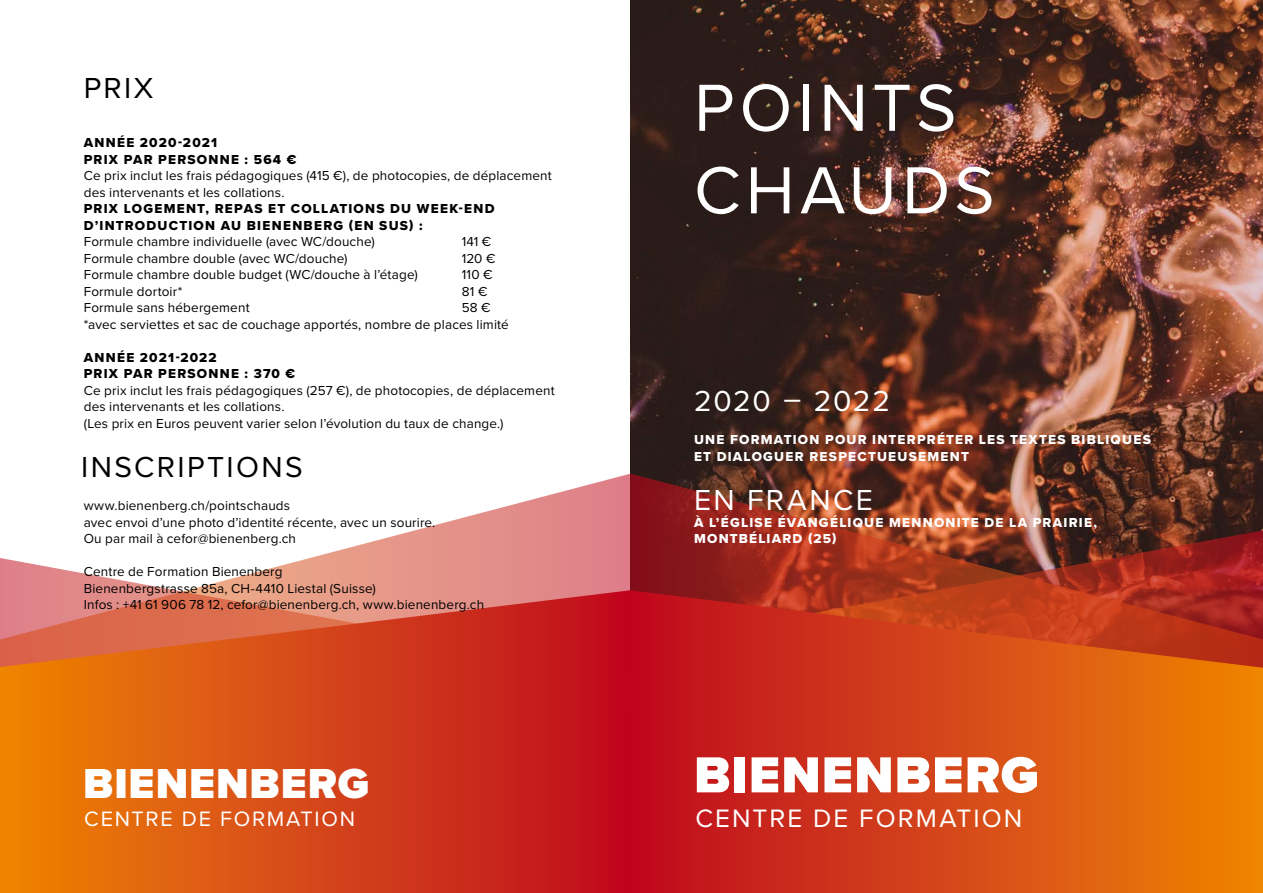
<style>
.page{position:relative;width:1263px;height:893px;background:#fff}
.page>*{position:absolute;margin:0;border:0;box-sizing:border-box;transform-origin:0 0}
.t1{font:69px/82.5px "Proxima Nova";letter-spacing:.075em;color:#fff}
.t2{font:900 52.5px "Proxima Nova";letter-spacing:.02em;color:#fff}
.t3{font:900 43.5px "Proxima Nova";letter-spacing:.02em;color:#fff}
.t4{font:30px "Proxima Nova";letter-spacing:.07em;color:#fff}
.t5{font:30px "Proxima Nova";letter-spacing:.08em;color:#000}
.t6{font:26.1px "Proxima Nova";letter-spacing:.08em;color:#fff}
.t7{font:21.6px "Proxima Nova";letter-spacing:.08em;color:#fff}
.t8{font:13.5px/16.5px "Proxima Nova";letter-spacing:.01em;color:#000}
.t9{font:13.5px/16.5px "Proxima Nova Extrabld";letter-spacing:.095em;color:#000}
.t10{font:13.5px/16.5px "Proxima Nova Extrabld";letter-spacing:.095em;color:#fff}
</style>
<div class="page">
<img style="left:630px;top:0;width:633px;height:474px">
<img style="left:630px;top:474px;width:633px;height:55px">
<svg style="left:630px;top:529px;width:633px;height:61px;background:#942c1f"></svg>
<svg style="left:630px;top:590px;width:633px;height:303px;background:#d14216"></svg>
<svg style="left:318px;top:474px;width:312px;height:82px"></svg>
<svg style="left:0;top:556px;width:630px;height:34px"></svg>
<svg style="left:0;top:590px;width:630px;height:303px;background:#d64b20"></svg>
<h3 class="t5" style="left:84px;top:65px;width:71px">PRIX</h3>
<p class="t9" style="left:84px;top:134px;width:214px">ANNÉE 2020-2021<br>PRIX PAR PERSONNE : 564 €</p>
<p class="t8" style="left:84px;top:167px;width:469px">Ce prix inclut les frais pédagogiques (415 €), de photocopies, de déplacement des intervenants et les collations.</p>
<p class="t9" style="left:84px;top:200px;width:412px">PRIX LOGEMENT, REPAS ET COLLATIONS DU WEEK-END<br>D’INTRODUCTION AU BIENENBERG (EN SUS) :</p>
<p class="t8" style="left:84px;top:233px;width:293px">Formule chambre individuelle (avec WC/douche)</p>
<p class="t8" style="left:462px;top:233px;width:31px">141 €</p>
<p class="t8" style="left:84px;top:250px;width:265px">Formule chambre double (avec WC/douche)</p>
<p class="t8" style="left:462px;top:250px;width:35px">120 €</p>
<p class="t8" style="left:84px;top:266px;width:336px">Formule chambre double budget (WC/douche à l’étage)</p>
<p class="t8" style="left:462px;top:266px;width:32px">110 €</p>
<p class="t8" style="left:84px;top:283px;width:100px">Formule dortoir*</p>
<p class="t8" style="left:462px;top:283px;width:27px">81 €</p>
<p class="t8" style="left:84px;top:299px;width:167px">Formule sans hébergement</p>
<p class="t8" style="left:84px;top:299px;width:427px;text-indent:378px">58 € *avec serviettes et sac de couchage apportés, nombre de places limité</p>
<p class="t9" style="left:84px;top:349px;width:213px">ANNÉE 2021-2022<br>PRIX PAR PERSONNE : 370 €</p>
<p class="t8" style="left:84px;top:381px;width:472px">Ce prix inclut les frais pédagogiques (257 €), de photocopies, de déplacement des intervenants et les collations.<br>(Les prix en Euros peuvent varier selon l’évolution du taux de change.)</p>
<h3 class="t5" style="left:81px;top:445px;width:223px">INSCRIPTIONS</h3>
<p class="t8" style="left:84px;top:497px;width:353px">www.bienenberg.ch/pointschauds<br>avec envoi d’une photo d’identité récente, avec un sourire.<br>Ou par mail à cefor@bienenberg.ch</p>
<p class="t8" style="left:84px;top:563px;width:402px">Centre de Formation Bienenberg<br>Bienenbergstrasse 85a, CH-4410 Liestal (Suisse)<br>Infos : +41 61 906 78 12, cefor@bienenberg.ch, www.bienenberg.ch</p>
<h3 class="t3" style="left:83px;top:751px;width:288px">BIENENBERG</h3>
<h3 class="t7" style="left:84px;top:803px;width:272px">CENTRE DE FORMATION</h3>
<h1 class="t1" style="left:694px;top:64px;width:302px">POINTS<br>CHAUDS</h1>
<h3 class="t4" style="left:694px;top:379px;width:198px">2020 – 2022</h3>
<p class="t10" style="left:694px;top:431px;width:458px">UNE FORMATION POUR INTERPRÉTER LES TEXTES BIBLIQUES<br>ET DIALOGUER RESPECTUEUSEMENT</p>
<h3 class="t4" style="left:694px;top:478px;width:180px">EN FRANCE</h3>
<p class="t10" style="left:694px;top:514px;width:405px">À L’ÉGLISE ÉVANGÉLIQUE MENNONITE DE LA PRAIRIE,<br>MONTBÉLIARD (25)</p>
<h2 class="t2" style="left:694px;top:736px;width:346px">BIENENBERG</h2>
<h3 class="t6" style="left:695px;top:799px;width:329px">CENTRE DE FORMATION</h3>
</div>
